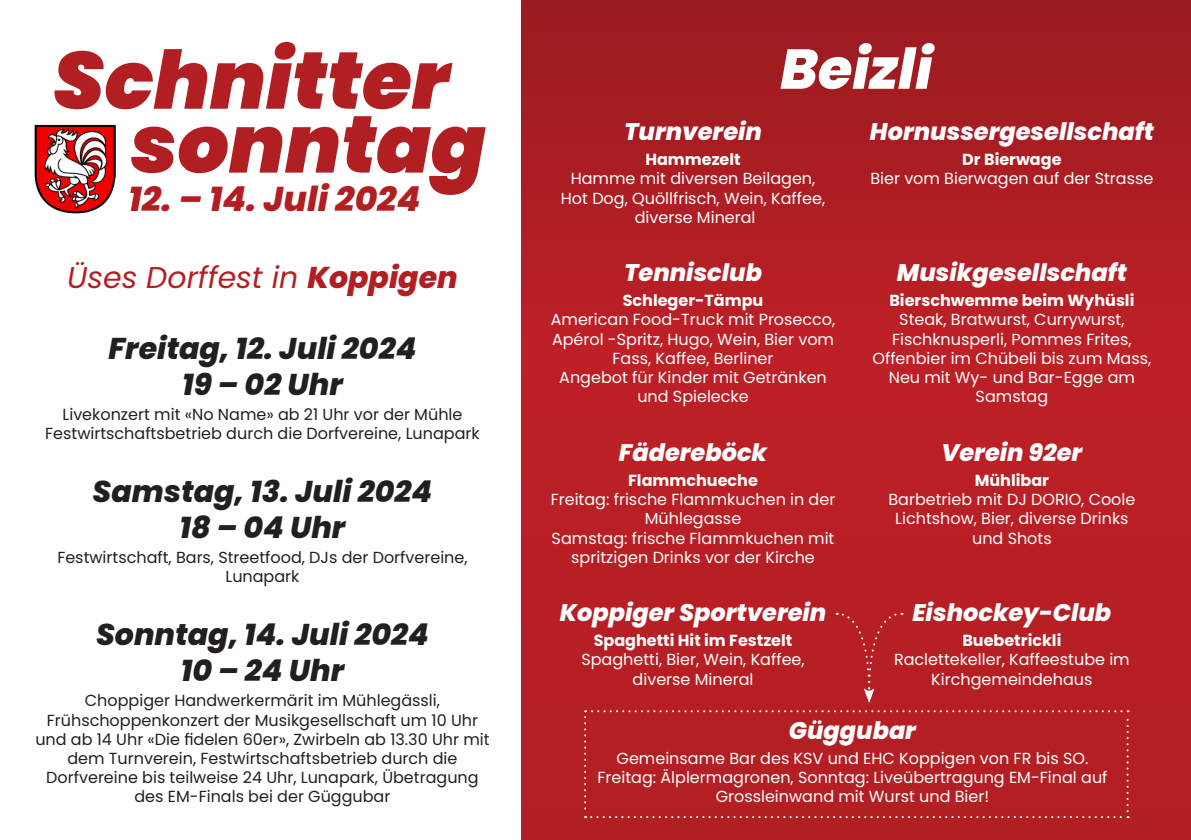
<style>
.page{position:relative;width:1191px;height:840px;background:#fff}
.page>*{position:absolute;margin:0;border:0;box-sizing:border-box;transform-origin:0 0}
.t1{font:italic 900 80.4px "Poppins";color:#b21f23}
.t2{font:italic 800 56px "Poppins";color:#fff}
.t3{font:italic 800 34.4px "Poppins";color:#b21f23}
.t4{font:italic 800 30px "Poppins";color:#231f20}
.t5{font:italic 30px "Poppins";color:#b21f23}
.t6{font:italic 800 24px "Poppins";color:#fff}
.t7{font:16px/19.2px "Poppins";color:#fff;text-align:center}
.t8{font:16px/19.2px "Poppins";color:#231f20;text-align:center}
.t9{font:700 16px "Poppins";color:#fff}
.s1{font-weight:800}
</style>
<div class="page">
<div style="left:522px;top:0;width:669px;height:839px;background:linear-gradient(to bottom,#a81d23,#bd2025)"></div>
<img style="left:34px;top:124px;width:82px;height:90px">
<div style="left:584px;top:709px;width:544px;height:108px;background:#b41f23"></div>
<div style="left:836px;top:611px;width:66px;height:91px;background:#b61f24"></div>
<p class="t1" style="left:53px;top:34px;width:398px">Schnitter</p>
<p class="t1" style="left:131px;top:98px;width:356px">sonntag</p>
<p class="t3" style="left:129px;top:179px;width:293px">12. – 14. Juli 2024</p>
<p class="t5" style="left:67px;top:260px;width:392px">Üses Dorffest in <span class="s1">Koppigen</span></p>
<p class="t4" style="left:108px;top:331px;width:309px">Freitag, 12. Juli 2024</p>
<p class="t4" style="left:182px;top:367px;width:162px">19 – 02 Uhr</p>
<p class="t8" style="left:62px;top:405px;width:401px">Livekonzert mit «No Name» ab 21 Uhr vor der Mühle</p>
<p class="t8" style="left:45px;top:424px;width:436px">Festwirtschaftsbetrieb durch die Dorfvereine, Lunapark</p>
<p class="t4" style="left:93px;top:474px;width:341px">Samstag, 13. Juli 2024</p>
<p class="t4" style="left:180px;top:510px;width:167px">18 – 04 Uhr</p>
<p class="t8" style="left:57px;top:547px;width:412px">Festwirtschaft, Bars, Streetfood, DJs der Dorfvereine,<br>Lunapark</p>
<p class="t4" style="left:96px;top:617px;width:334px">Sonntag, 14. Juli 2024</p>
<p class="t4" style="left:181px;top:653px;width:165px">10 – 24 Uhr</p>
<p class="t8" style="left:35px;top:690px;width:456px">Choppiger Handwerkermärit im Mühlegässli, Frühschoppenkonzert der Musikgesellschaft um 10 Uhr und ab 14 Uhr «Die fidelen 60er», Zwirbeln ab 13.30 Uhr mit dem Turnverein, Festwirtschaftsbetrieb durch die Dorfvereine bis teilweise 24 Uhr, Lunapark, Übetragung des EM-Finals bei der Güggubar</p>
<p class="t2" style="left:780px;top:37px;width:154px">Beizli</p>
<p class="t6" style="left:624px;top:118px;width:139px">Turnverein</p>
<p class="t9" style="left:645px;top:150px;width:97px">Hammezelt</p>
<p class="t7" style="left:561px;top:169px;width:266px">Hamme mit diversen Beilagen,<br>Hot Dog, Quöllfrisch, Wein, Kaffee, diverse Mineral</p>
<p class="t6" style="left:624px;top:259px;width:139px">Tennisclub</p>
<p class="t9" style="left:622px;top:291px;width:142px">Schleger-Tämpu</p>
<p class="t7" style="left:551px;top:310px;width:286px">American Food-Truck mit Prosecco,<br>Apérol -Spritz, Hugo, Wein, Bier vom<br>Fass, Kaffee, Berliner</p>
<p class="t7" style="left:559px;top:368px;width:269px">Angebot für Kinder mit Getränken und Spielecke</p>
<p class="t6" style="left:619px;top:438px;width:150px">Fädereböck</p>
<p class="t9" style="left:628px;top:470px;width:131px">Flammchueche</p>
<p class="t7" style="left:551px;top:489px;width:286px">Freitag: frische Flammkuchen in der<br>Mühlegasse</p>
<p class="t7" style="left:551px;top:528px;width:284px">Samstag: frische Flammkuchen mit spritzigen Drinks vor der Kirche</p>
<p class="t6" style="left:559px;top:598px;width:268px">Koppiger Sportverein</p>
<p class="t9" style="left:594px;top:631px;width:200px">Spaghetti Hit im Festzelt</p>
<p class="t7" style="left:581px;top:650px;width:225px">Spaghetti, Bier, Wein, Kaffee, diverse Mineral</p>
<p class="t6" style="left:870px;top:118px;width:285px">Hornussergesellschaft</p>
<p class="t9" style="left:962px;top:150px;width:101px">Dr Bierwage</p>
<p class="t7" style="left:870px;top:169px;width:284px">Bier vom Bierwagen auf der Strasse</p>
<p class="t6" style="left:897px;top:259px;width:231px">Musikgesellschaft</p>
<p class="t9" style="left:889px;top:291px;width:246px">Bierschwemme beim Wyhüsli</p>
<p class="t7" style="left:872px;top:310px;width:280px">Steak, Bratwurst, Currywurst,<br>Fischknusperli, Pommes Frites,<br>Offenbier im Chübeli bis zum Mass,<br>Neu mit Wy- und Bar-Egge am<br>Samstag</p>
<p class="t6" style="left:941px;top:438px;width:142px">Verein 92er</p>
<p class="t9" style="left:974px;top:470px;width:76px">Mühlibar</p>
<p class="t7" style="left:888px;top:489px;width:248px">Barbetrieb mit DJ DORIO, Coole<br>Lichtshow, Bier, diverse Drinks und Shots</p>
<p class="t6" style="left:912px;top:598px;width:200px">Eishockey-Club</p>
<p class="t9" style="left:962px;top:631px;width:100px">Buebetrickli</p>
<p class="t7" style="left:894px;top:650px;width:237px">Raclettekeller, Kaffeestube im<br>Kirchgemeindehaus</p>
<p class="t6" style="left:789px;top:716px;width:129px">Güggubar</p>
<p class="t7" style="left:616px;top:748px;width:473px">Gemeinsame Bar des KSV und EHC Koppigen von FR bis SO.</p>
<p class="t7" style="left:597px;top:767px;width:511px">Freitag: Älplermagronen, Sonntag: Liveübertragung EM-Final auf<br>Grossleinwand mit Wurst und Bier!</p>
</div>
